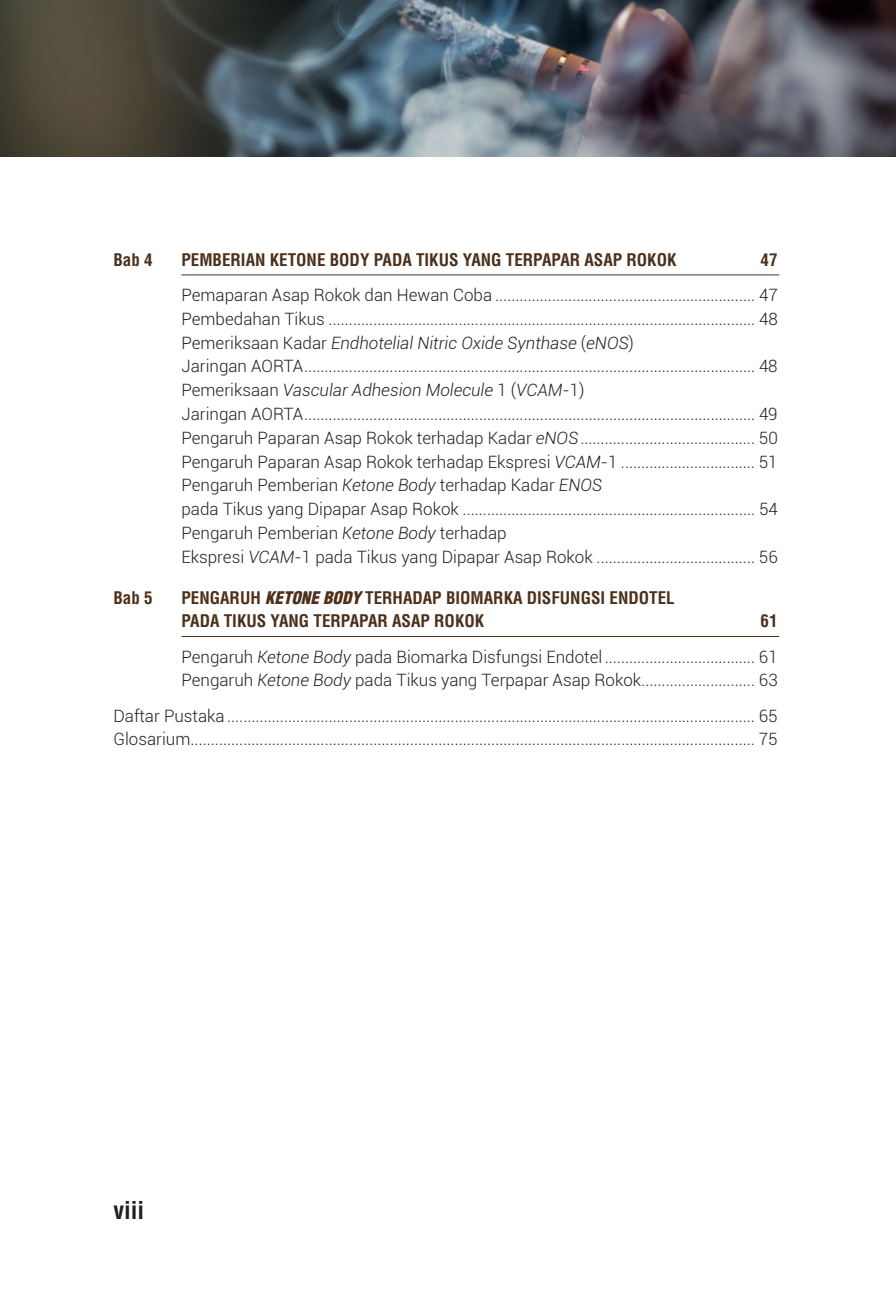
<style>
.page{position:relative;width:896px;height:1304px;background:#fff}
.page>*{position:absolute;margin:0;border:0;box-sizing:border-box;transform-origin:0 0}
.t1{font:700 condensed 24px "Helvetica LT Std";color:#231f20}
.t2{font:300 17px/23.8px "Roboto";color:#231f20}
.t3{font:700 condensed 17px/23.8px "Helvetica LT Std";color:#4c3019}
.s1{font-style:italic}
.s2{font-weight:900;font-style:italic}
</style>
<div class="page">
<hr style="left:181px;top:274px;width:598px;height:1px;background:#4c3019">
<hr style="left:181px;top:636px;width:598px;height:1px;background:#4c3019">
<img style="left:0;top:0;width:896px;height:157px">
<p class="t3" style="left:113px;top:249px;width:41px">Bab 4</p>
<p class="t3" style="left:181px;top:249px;width:497px">PEMBERIAN KETONE BODY PADA TIKUS YANG TERPAPAR ASAP ROKOK</p>
<p class="t3" style="left:760px;top:249px;width:18px">47</p>
<p class="t2" style="left:181px;top:283px;width:598px">Pemaparan Asap Rokok dan Hewan Coba ................................................................ 47<br>Pembedahan Tikus ......................................................................................................... 48<br>Pemeriksaan Kadar <span class="s1">Endhotelial Nitric Oxide Synthase</span> (<span class="s1">eNOS</span>)<br>Jaringan AORTA ............................................................................................................... 48<br>Pemeriksaan <span class="s1">Vascular Adhesion Molecule</span> 1 (<span class="s1">VCAM</span>-1)<br>Jaringan AORTA ............................................................................................................... 49<br>Pengaruh Paparan Asap Rokok terhadap Kadar <span class="s1">eNOS</span> ........................................... 50<br>Pengaruh Paparan Asap Rokok terhadap Ekspresi <span class="s1">VCAM</span>-1 ................................. 51<br>Pengaruh Pemberian <span class="s1">Ketone Body</span> terhadap Kadar <span class="s1">ENOS<br></span>pada Tikus yang Dipapar Asap Rokok ........................................................................ 54<br>Pengaruh Pemberian <span class="s1">Ketone Body</span> terhadap<br>Ekspresi <span class="s1">VCAM</span>-1 pada Tikus yang Dipapar Asap Rokok ....................................... 56</p>
<p class="t3" style="left:113px;top:587px;width:41px">Bab 5</p>
<p class="t3" style="left:181px;top:587px;width:495px">PENGARUH <span class="s2">KETONE BODY</span> TERHADAP BIOMARKA DISFUNGSI ENDOTEL<br>PADA TIKUS YANG TERPAPAR ASAP ROKOK</p>
<p class="t3" style="left:760px;top:611px;width:18px">61</p>
<p class="t2" style="left:181px;top:645px;width:598px">Pengaruh <span class="s1">Ketone Body</span> pada Biomarka Disfungsi Endotel ..................................... 61<br>Pengaruh <span class="s1">Ketone Body</span> pada Tikus yang Terpapar Asap Rokok ............................ 63</p>
<p class="t2" style="left:113px;top:704px;width:666px">Daftar Pustaka .................................................................................................................................. 65<br>Glosarium ........................................................................................................................................... 75</p>
<h1 class="t1" style="left:113px;top:1200px;width:32px">viii</h1>
</div>
